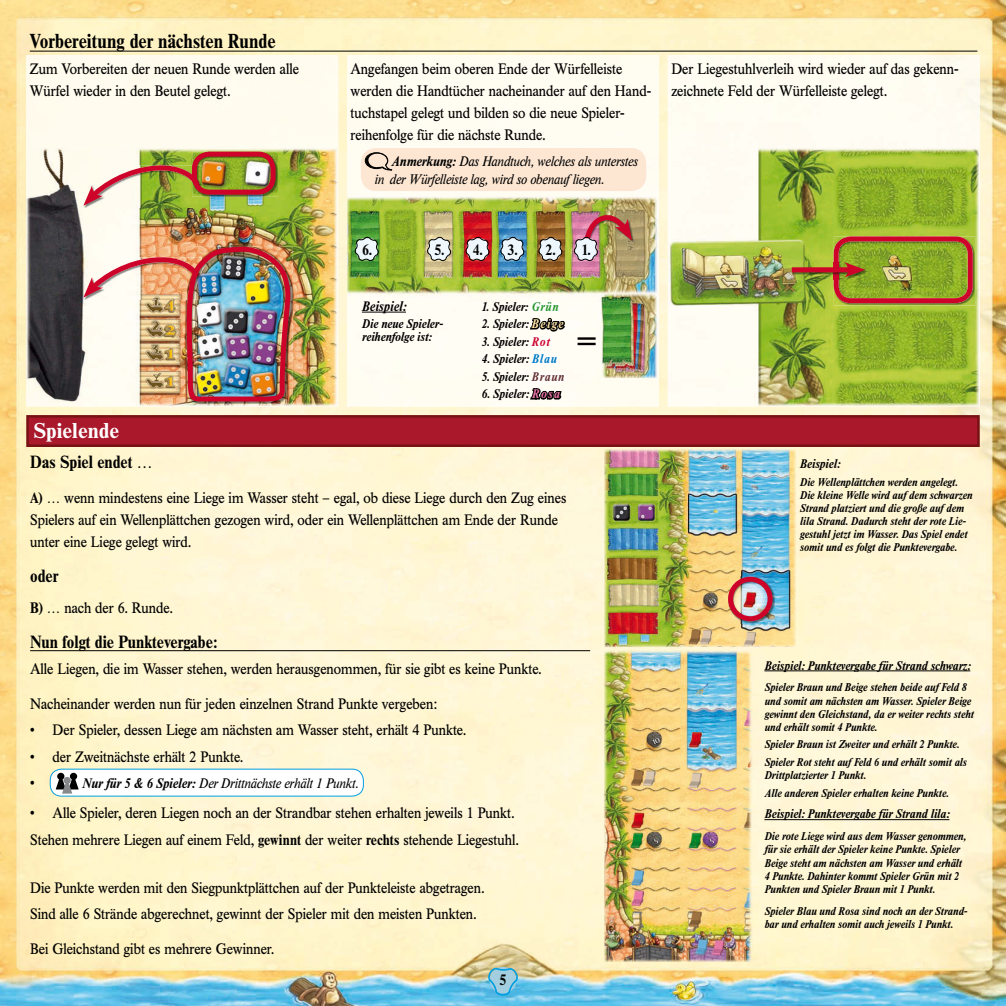
<style>
.page{position:relative;width:1006px;height:1006px;background:#fff}
.page>*{position:absolute;margin:0;border:0;box-sizing:border-box;transform-origin:0 0}
.t1{font:italic 700 30px "Times BQ";color:#000;scale:.9 1}
.t2{font:700 21.25px "Times BQ";color:#fff}
.t3{font:700 20px "Times BQ";color:#000;scale:.9 1}
.t4{font:700 17.5px "Times BQ";color:#000;scale:.9 1}
.t5{font:15px/21.9px "Times BQ";color:#000;scale:.9 1}
.t6{font:700 15px "Times BQ";color:#000;scale:.9 1}
.t7{font:italic 13.75px/17.5px "Times BQ";color:#000;scale:.9 1}
.t8{font:italic 700 13.75px "Times BQ";color:#000;scale:.9 1}
.t9{font:italic 700 12.5px/13.1px "Times BQ";color:#000;scale:.9 1}
.t10{font:italic 700 11.25px/13.1px "Times BQ";color:#000;scale:.9 1}
.s1{font-weight:700}
.s2{color:#2b982d}
.s3{color:#ffe6a8}
.s4{color:#cd0329}
.s5{color:#007bc2}
.s6{color:#663432}
.s7{color:#eb76a7}
</style>
<div class="page">
<img style="left:0;top:0;width:1006px;height:1006px">
<div style="left:27px;top:416px;width:951px;height:30px;background:#a9182b"></div>
<div style="left:26px;top:415px;width:953px;height:32px;border:2px solid #761114"></div>
<div style="left:26px;top:55px;width:312px;height:132px;background:#fffcee"></div>
<img style="left:337px;top:187px;width:1px;height:219px">
<img style="left:70px;top:406px;width:224px;height:1px">
<div style="left:347px;top:55px;width:312px;height:141px;background:#fffcf1"></div>
<img style="left:347px;top:378px;width:44px;height:28px">
<img style="left:615px;top:378px;width:44px;height:28px">
<div style="left:391px;top:378px;width:224px;height:28px;background:#fffcf2"></div>
<div style="left:668px;top:55px;width:311px;height:93px;background:#fffdf2"></div>
<img style="left:712px;top:406px;width:223px;height:1px">
<img style="left:26px;top:148px;width:311px;height:258px">
<img style="left:668px;top:148px;width:311px;height:258px">
<img style="left:347px;top:196px;width:312px;height:182px">
<img style="left:83px;top:197px;width:119px;height:11px">
<img style="left:632px;top:215px;width:2px;height:34px">
<img style="left:83px;top:242px;width:213px;height:162px">
<img style="left:834px;top:237px;width:141px;height:69px">
<img style="left:192px;top:152px;width:86px;height:45px">
<img style="left:200px;top:166px;width:2px;height:31px">
<img style="left:83px;top:165px;width:117px;height:41px">
<div style="left:192px;top:152px;width:83px;height:43px;border:5px solid #cd0329;border-radius:15px"></div>
<img style="left:792px;top:262px;width:41px;height:18px">
<div style="left:792px;top:267px;width:61px;height:5px;background:#cd0329"></div>
<img style="left:833px;top:236px;width:139px;height:67px">
<img style="left:604px;top:449px;width:192px;height:198px">
<img style="left:604px;top:651px;width:153px;height:311px">
<img style="left:728px;top:577px;width:46px;height:46px">
<div style="left:728px;top:577px;width:44px;height:44px;border:5px solid #cd0329;border-radius:50%"></div>
<svg style="left:487px;top:965px;width:32px;height:31px"></svg>
<hr style="left:30px;top:51px;width:947px;height:1px;background:#000">
<hr style="left:30px;top:650px;width:560px;height:1px;background:#000">
<hr style="left:764px;top:670px;width:206px;height:1px;background:#000">
<hr style="left:764px;top:819px;width:185px;height:1px;background:#000">
<div style="left:361px;top:148px;width:285px;height:43px;background:#fde7d3"></div>
<svg style="left:365px;top:153px;width:27px;height:17px"></svg>
<img style="left:573px;top:208px;width:59px;height:53px">
<svg style="left:537px;top:237px;width:25px;height:24px"></svg>
<svg style="left:499px;top:237px;width:25px;height:24px"></svg>
<svg style="left:464px;top:237px;width:25px;height:24px"></svg>
<svg style="left:426px;top:237px;width:25px;height:24px"></svg>
<svg style="left:354px;top:237px;width:25px;height:24px"></svg>
<hr style="left:362px;top:312px;width:44px;height:1px;background:#000">
<svg style="left:527px;top:286px;width:40px;height:132px"></svg>
<div style="left:50px;top:769px;width:313px;height:27px;background:#fff;border-radius:11px"></div>
<div style="left:50px;top:769px;width:314px;height:27px;border:1px solid #009ee1;border-radius:11px"></div>
<svg style="left:56px;top:773px;width:23px;height:20px"></svg>
<h3 class="t3" style="left:30px;top:29px;width:275px">Vorbereitung der nächsten Runde</h3>
<p class="t5" style="left:30px;top:58px;width:301px">Zum Vorbereiten der neuen Runde werden alle<br>Würfel wieder in den Beutel gelegt.</p>
<p class="t5" style="left:350px;top:58px;width:335px">Angefangen beim oberen Ende der Würfelleiste werden die Handtücher nacheinander auf den Hand&shy;tuchstapel gelegt und bilden so die neue Spieler&shy;reihenfolge für die nächste Runde.</p>
<p class="t5" style="left:671px;top:58px;width:321px">Der Liegestuhlverleih wird wieder auf das gekenn&shy;zeichnete Feld der Würfelleiste gelegt.</p>
<p class="t7" style="left:374px;top:153px;width:294px;text-indent:17px"><span class="s1">Anmerkung:</span> Das Handtuch, welches als unterstes in der Würfelleiste lag, wird so obenauf liegen.</p>
<p class="t6" style="left:362px;top:240px;width:12px">6.</p>
<p class="t6" style="left:435px;top:240px;width:55px">5. 4.</p>
<p class="t6" style="left:508px;top:240px;width:55px">3. 2.</p>
<p class="t6" style="left:582px;top:240px;width:12px">1.</p>
<h2 class="t2" style="left:33px;top:418px;width:87px">Spielende</h2>
<p class="t8" style="left:362px;top:298px;width:50px">Beispiel:</p>
<p class="t9" style="left:362px;top:317px;width:92px">Die neue Spieler&shy;reihenfolge ist:</p>
<p class="t9" style="left:481px;top:300px;width:87px">1. Spieler: <span class="s2">Grün</span></p>
<p class="t9" style="left:481px;top:317px;width:92px">2. Spieler: <span class="s3">Beige</span></p>
<p class="t9" style="left:481px;top:335px;width:77px">3. Spieler: <span class="s4">Rot</span></p>
<p class="t9" style="left:481px;top:352px;width:85px">4. Spieler: <span class="s5">Blau</span></p>
<p class="t9" style="left:481px;top:370px;width:93px">5. Spieler: <span class="s6">Braun</span></p>
<p class="t9" style="left:481px;top:387px;width:89px">6. Spieler: <span class="s7">Rosa</span></p>
<p class="t4" style="left:30px;top:452px;width:137px">Das Spiel endet …</p>
<p class="t5" style="left:30px;top:487px;width:597px"><span class="s1">A)</span> … wenn mindestens eine Liege im Wasser steht – egal, ob diese Liege durch den Zug eines<br>Spielers auf ein Wellenplättchen gezogen wird, oder ein Wellenplättchen am Ende der Runde unter eine Liege gelegt wird.</p>
<p class="t4" style="left:30px;top:565px;width:33px">oder</p>
<p class="t5" style="left:30px;top:597px;width:160px"><span class="s1">B)</span> … nach der 6. Runde.</p>
<p class="t4" style="left:30px;top:631px;width:210px">Nun folgt die Punktevergabe:</p>
<p class="t5" style="left:30px;top:658px;width:570px">Alle Liegen, die im Wasser stehen, werden herausgenommen, für sie gibt es keine Punkte.</p>
<p class="t5" style="left:30px;top:693px;width:454px">Nacheinander werden nun für jeden einzelnen Strand Punkte vergeben:</p>
<p class="t5" style="left:30px;top:719px;width:486px">• Der Spieler, dessen Liege am nächsten am Wasser steht, erhält 4 Punkte.</p>
<p class="t5" style="left:30px;top:743px;width:238px;line-height:26.2px">• der Zweitnächste erhält 2 Punkte. •</p>
<p class="t5" style="left:30px;top:800px;width:544px;line-height:26.2px">• Alle Spieler, deren Liegen noch an der Strandbar stehen erhalten jeweils 1 Punkt.<br>Stehen mehrere Liegen auf einem Feld, <span class="s1">gewinnt</span> der weiter <span class="s1">rechts</span> stehende Liegestuhl.</p>
<p class="t5" style="left:30px;top:874px;width:506px;line-height:26.2px">Die Punkte werden mit den Siegpunktplättchen auf der Punkteleiste abgetragen.<br>Sind alle 6 Strände abgerechnet, gewinnt der Spieler mit den meisten Punkten.</p>
<p class="t5" style="left:30px;top:938px;width:273px">Bei Gleichstand gibt es mehrere Gewinner.</p>
<p class="t7" style="left:82px;top:774px;width:308px"><span class="s1">Nur für 5 &amp; 6 Spieler:</span> Der Drittnächste erhält 1 Punkt.</p>
<p class="t6" style="left:500px;top:970px;width:9px">5</p>
<h1 class="t1" style="left:576px;top:322px;width:22px">=</h1>
<p class="t9" style="left:800px;top:457px;width:46px">Beispiel:</p>
<p class="t10" style="left:800px;top:475px;width:193px">Die Wellenplättchen werden angelegt.<br>Die kleine Welle wird auf dem schwarzen Strand platziert und die große auf dem lila Strand. Dadurch steht der rote Lie&shy;gestuhl jetzt im Wasser. Das Spiel endet somit und es folgt die Punktevergabe.</p>
<p class="t9" style="left:764px;top:659px;width:230px">Beispiel: Punktevergabe für Strand schwarz:</p>
<p class="t10" style="left:764px;top:681px;width:234px">Spieler Braun und Beige stehen beide auf Feld 8 und somit am nächsten am Wasser. Spieler Beige gewinnt den Gleichstand, da er weiter rechts steht und erhält somit 4 Punkte.</p>
<p class="t10" style="left:764px;top:736px;width:226px;line-height:17.5px">Spieler Braun ist Zweiter und erhält 2 Punkte.<br>Spieler Rot steht auf Feld 6 und erhält somit als</p>
<p class="t10" style="left:764px;top:766px;width:206px;line-height:17.5px">Drittplatzierter 1 Punkt.<br>Alle anderen Spieler erhalten keine Punkte.</p>
<p class="t9" style="left:764px;top:807px;width:207px">Beispiel: Punktevergabe für Strand lila:</p>
<p class="t10" style="left:764px;top:830px;width:226px">Die rote Liege wird aus dem Wasser genommen, für sie erhält der Spieler keine Punkte. Spieler Beige steht am nächsten am Wasser und erhält 4 Punkte. Dahinter kommt Spieler Grün mit 2<br>Punkten und Spieler Braun mit 1 Punkt.</p>
<p class="t10" style="left:764px;top:904px;width:227px">Spieler Blau und Rosa sind noch an der Strand&shy;bar und erhalten somit auch jeweils 1 Punkt.</p>
</div>
